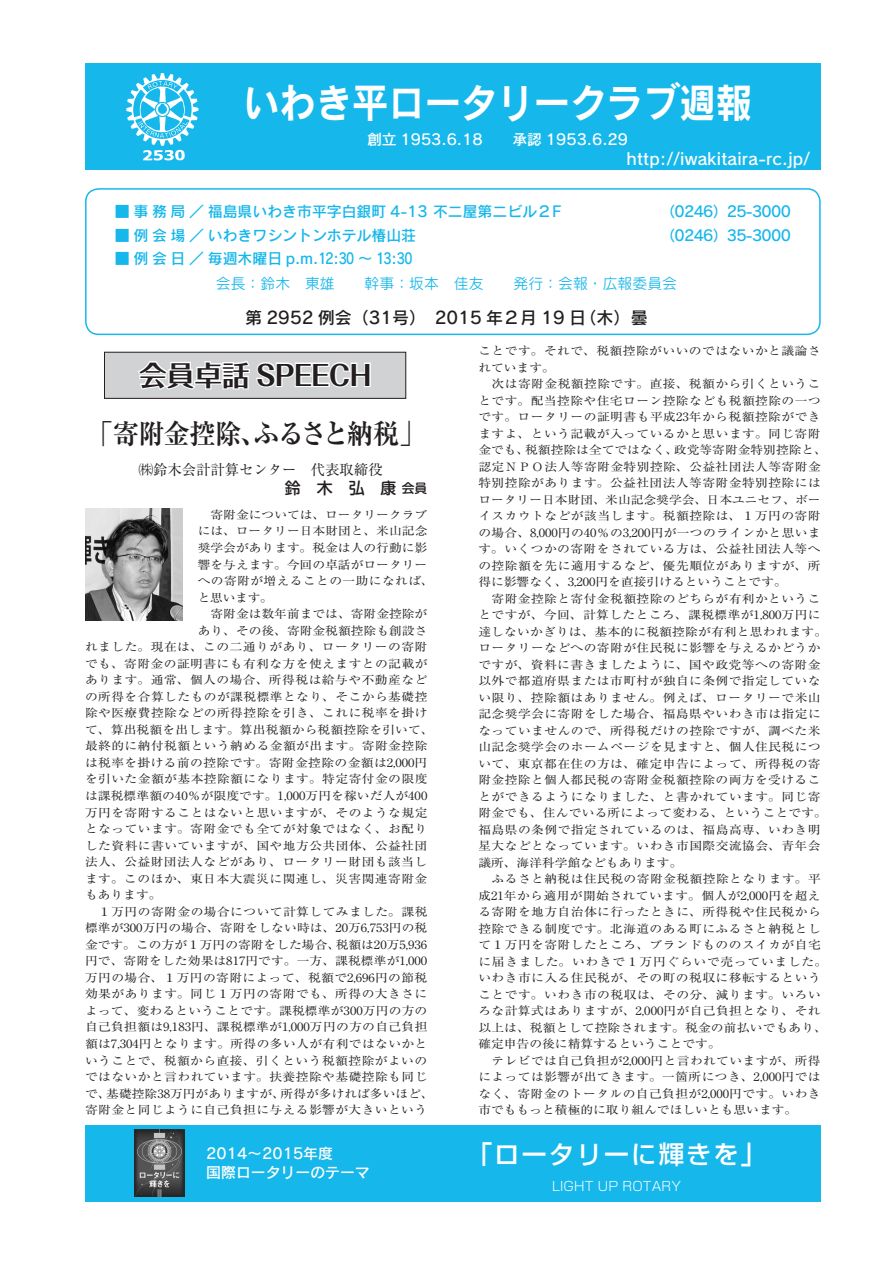
<style>
.page{position:relative;width:893px;height:1263px;background:#fff}
.page>*{position:absolute;margin:0;border:0;box-sizing:border-box;transform-origin:0 0}
.t1{font:40.35px "Rodin Pro B";color:#fff;scale:.9 1}
.t2{font:700 27.6px "Ryumin Pr 6";letter-spacing:-.05em;color:#231f20;scale:.95 1}
.t3{font:700 27.6px "Folk Pro";color:#231f20}
.t4{font:500 25.5px "Shin Go Pr 6";letter-spacing:.075em;color:#fff}
.t5{font:16.95px "Rodin Pro DB";color:#231f20}
.t6{font:16.5px "Rodin Pro DB";letter-spacing:.01em;color:#fff}
.t7{font:500 15.9px "Shin M Go Pr 6";color:#231f20}
.t8{font:14.85px "Rodin Pro DB";color:#16b7eb}
.t9{font:14.85px "Rodin Pro DB";color:#fff}
.t10{font:14.85px "Rodin Pro M";color:#16b7eb}
.t11{font:14.85px/23.4px "Rodin Pro DB";letter-spacing:-.05em;color:#16b7eb}
.t12{font:14.4px "Ryumin Pr 6";color:#231f20}
.t13{font:300 12.75px "Shin Go Pr 6";letter-spacing:.01em;color:#fff}
.t14{font:11.55px/16.5px "Ryumin Pr 6";letter-spacing:.035em;color:#231f20;scale:1.11 1}
.t15{font:11.55px "Ryumin Pr 6";color:#231f20;scale:1.11 1}
.t16{font:11.55px "Ryumin Pr 6";letter-spacing:.01em;color:#231f20;scale:1.11 1}
.t17{font:11.55px "Ryumin Pr 6";letter-spacing:.015em;color:#231f20;scale:1.11 1}
.t18{font:11.55px "Ryumin Pr 6";letter-spacing:.005em;color:#231f20;scale:1.11 1}
.s1{font-size:12.75px}
</style>
<div class="page">
<div style="left:85px;top:64px;width:736px;height:106px;background:#16b7eb"></div>
<div style="left:85px;top:1125px;width:736px;height:76px;background:#16b7eb"></div>
<div style="left:85px;top:188px;width:736px;height:147px;border:1px solid #16b7eb;border-radius:13px"></div>
<img style="left:126px;top:73px;width:73px;height:88px">
<img style="left:134px;top:1129px;width:51px;height:68px">
<div style="left:104px;top:352px;width:302px;height:46px;background:#d1d2d4"></div>
<svg style="left:138px;top:360px;width:233px;height:30px"></svg>
<div style="left:104px;top:352px;width:302px;height:47px;border:1px solid #231f20"></div>
<img style="left:85px;top:508px;width:98px;height:113px">
<h1 class="t1" style="left:243px;top:76px;width:567px">いわき平ロータリークラブ週報</h1>
<p class="t9" style="left:367px;top:129px;width:263px">創立 1953.6.18　　承認 1953.6.29</p>
<p class="t8" style="left:115px;top:202px;width:448px">■ 事務局／福島県いわき市平字白銀町 4-13 不二屋第二ビル２F</p>
<p class="t8" style="left:115px;top:225px;width:303px">■ 例会場／いわきワシントンホテル椿山荘</p>
<p class="t8" style="left:115px;top:248px;width:299px">■ 例会日／毎週木曜日 p.m.12:30 ～ 13:30</p>
<h3 class="t6" style="left:627px;top:147px;width:185px">http://iwakitaira-rc.jp/</h3>
<p class="t11" style="left:660px;top:199px;width:132px">（0246）25-3000（0246）35-3000</p>
<p class="t10" style="left:216px;top:274px;width:463px">会長：鈴木　東雄　　幹事：坂本　佳友　　発行：会報・広報委員会</p>
<h3 class="t5" style="left:245px;top:306px;width:404px">第 2952 例会（31号）　2015 年２月 19 日（木）曇</h3>
<h2 class="t3" style="left:139px;top:352px;width:234px">会員卓話 SPEECH</h2>
<p class="t14" style="left:478px;top:342px;width:316px">ことです。それで、税額控除がいいのではないかと議論されています。<br>　次は寄附金税額控除です。直接、税額から引くということです。配当控除や住宅ローン控除なども税額控除の一つです。ロータリーの証明書も平成23年から税額控除ができますよ、という記載が入っているかと思います。同じ寄附金でも、税額控除は全てではなく、政党等寄附金特別控除と、認定ＮＰＯ法人等寄附金特別控除、公益社団法人等寄附金特別控除があります。公益社団法人等寄附金特別控除にはロータリー日本財団、米山記念奨学会、日本ユニセフ、ボーイスカウトなどが該当します。税額控除は、１万円の寄附の場合、8,000円の40％の3,200円が一つのラインかと思います。いくつかの寄附をされている方は、公益社団法人等への控除額を先に適用するなど、優先順位がありますが、所得に影響なく、3,200円を直接引けるということです。<br>　寄附金控除と寄付金税額控除のどちらが有利かということですが、今回、計算したところ、課税標準が1,800万円に達しないかぎりは、基本的に税額控除が有利と思われます。ロータリーなどへの寄附が住民税に影響を与えるかどうかですが、資料に書きましたように、国や政党等への寄附金以外で都道府県または市町村が独自に条例で指定していない限り、控除額はありません。例えば、ロータリーで米山記念奨学会に寄附をした場合、福島県やいわき市は指定になっていませんので、所得税だけの控除ですが、調べた米山記念奨学会のホームページを見ますと、個人住民税について、東京都在住の方は、確定申告によって、所得税の寄附金控除と個人都民税の寄附金税額控除の両方を受けることができるようになりました、と書かれています。同じ寄附金でも、住んでいる所によって変わる、ということです。福島県の条例で指定されているのは、福島高専、いわき明星大などとなっています。いわき市国際交流協会、青年会議所、海洋科学館などもあります。<br>　ふるさと納税は住民税の寄附金税額控除となります。平成21年から適用が開始されています。個人が2,000円を超える寄附を地方自治体に行ったときに、所得税や住民税から控除できる制度です。北海道のある町にふるさと納税として１万円を寄附したところ、ブランドもののスイカが自宅に届きました。いわきで１万円ぐらいで売っていました。いわき市に入る住民税が、その町の税収に移転するということです。いわき市の税収は、その分、減ります。いろいろな計算式はありますが、2,000円が自己負担となり、それ以上は、税額として控除されます。税金の前払いでもあり、確定申告の後に精算するということです。<br>　テレビでは自己負担が2,000円と言われていますが、所得によっては影響が出てきます。一箇所につき、2,000円ではなく、寄附金のトータルの自己負担が2,000円です。いわき市でももっと積極的に取り組んでほしいとも思います。</p>
<h2 class="t2" style="left:87px;top:412px;width:358px">「寄附金控除、ふるさと納税」</h2>
<p class="t12" style="left:139px;top:458px;width:245px">㈱鈴木会計計算センター　代表取締役</p>
<h3 class="t7" style="left:285px;top:475px;width:144px">鈴　木　弘　康 <span class="s1">会員</span></h3>
<p class="t15" style="left:198px;top:505px;width:208px">　寄附金については、ロータリークラブ</p>
<p class="t18" style="left:198px;top:522px;width:208px">には、ロータリー日本財団と、米山記念</p>
<p class="t15" style="left:198px;top:539px;width:208px">奨学会があります。税金は人の行動に影</p>
<p class="t15" style="left:198px;top:555px;width:208px">響を与えます。今回の卓話がロータリー</p>
<p class="t14" style="left:198px;top:572px;width:214px">への寄附が増えることの一助になれば、</p>
<p class="t14" style="left:198px;top:588px;width:69px">と思います。</p>
<p class="t15" style="left:198px;top:605px;width:208px">　寄附金は数年前までは、寄附金控除が</p>
<p class="t15" style="left:198px;top:621px;width:208px">あり、その後、寄附金税額控除も創設さ</p>
<p class="t14" style="left:85px;top:638px;width:310px">れました。現在は、この二通りがあり、ロータリーの寄附</p>
<p class="t14" style="left:85px;top:654px;width:310px">でも、寄附金の証明書にも有利な方を使えますとの記載が</p>
<p class="t14" style="left:85px;top:671px;width:310px">あります。通常、個人の場合、所得税は給与や不動産など</p>
<p class="t14" style="left:85px;top:688px;width:310px">の所得を合算したものが課税標準となり、そこから基礎控</p>
<p class="t14" style="left:85px;top:704px;width:310px">除や医療費控除などの所得控除を引き、これに税率を掛け</p>
<p class="t17" style="left:85px;top:720px;width:316px">て、算出税額を出します。算出税額から税額控除を引いて、</p>
<p class="t14" style="left:85px;top:737px;width:310px">最終的に納付税額という納める金額が出ます。寄附金控除</p>
<p class="t14" style="left:85px;top:754px;width:310px">は税率を掛ける前の控除です。寄附金控除の金額は2,000円</p>
<p class="t14" style="left:85px;top:770px;width:310px">を引いた金額が基本控除額になります。特定寄付金の限度</p>
<p class="t16" style="left:85px;top:786px;width:310px">は課税標準額の40％が限度です。1,000万円を稼いだ人が400</p>
<p class="t14" style="left:85px;top:803px;width:310px">万円を寄附することはないと思いますが、そのような規定</p>
<p class="t14" style="left:85px;top:820px;width:310px">となっています。寄附金でも全てが対象ではなく、お配り</p>
<p class="t14" style="left:85px;top:836px;width:310px">した資料に書いていますが、国や地方公共団体、公益社団</p>
<p class="t14" style="left:85px;top:853px;width:310px">法人、公益財団法人などがあり、ロータリー財団も該当し</p>
<p class="t14" style="left:85px;top:869px;width:310px">ます。このほか、東日本大震災に関連し、災害関連寄附金</p>
<p class="t14" style="left:85px;top:886px;width:70px">もあります。</p>
<p class="t14" style="left:85px;top:902px;width:310px">　１万円の寄附金の場合について計算してみました。課税</p>
<p class="t16" style="left:85px;top:919px;width:310px">標準が300万円の場合、寄附をしない時は、20万6,753円の税</p>
<p class="t15" style="left:85px;top:935px;width:310px">金です。この方が１万円の寄附をした場合、税額は20万5,936</p>
<p class="t16" style="left:85px;top:952px;width:310px">円で、寄附をした効果は817円です。一方、課税標準が1,000</p>
<p class="t14" style="left:85px;top:969px;width:310px">万円の場合、１万円の寄附によって、税額で2,696円の節税</p>
<p class="t14" style="left:85px;top:985px;width:310px">効果があります。同じ１万円の寄附でも、所得の大きさに</p>
<p class="t17" style="left:85px;top:1001px;width:310px">よって、変わるということです。課税標準が300万円の方の</p>
<p class="t14" style="left:85px;top:1018px;width:310px">自己負担額は9,183円、課税標準が1,000万円の方の自己負担</p>
<p class="t14" style="left:85px;top:1035px;width:310px">額は7,304円となります。所得の多い人が有利ではないかと</p>
<p class="t14" style="left:85px;top:1051px;width:310px">いうことで、税額から直接、引くという税額控除がよいの</p>
<p class="t14" style="left:85px;top:1068px;width:310px">ではないかと言われています。扶養控除や基礎控除も同じ</p>
<p class="t15" style="left:85px;top:1084px;width:316px">で、基礎控除38万円がありますが、所得が多ければ多いほど、</p>
<p class="t14" style="left:85px;top:1101px;width:310px">寄附金と同じように自己負担に与える影響が大きいという</p>
<p class="t9" style="left:206px;top:1144px;width:128px">2014～2015年度</p>
<h3 class="t4" style="left:467px;top:1134px;width:301px">「ロータリーに輝きを」</h3>
<p class="t9" style="left:206px;top:1163px;width:165px">国際ロータリーのテーマ</p>
<p class="t13" style="left:552px;top:1176px;width:131px">LIGHT UP ROTARY</p>
</div>
